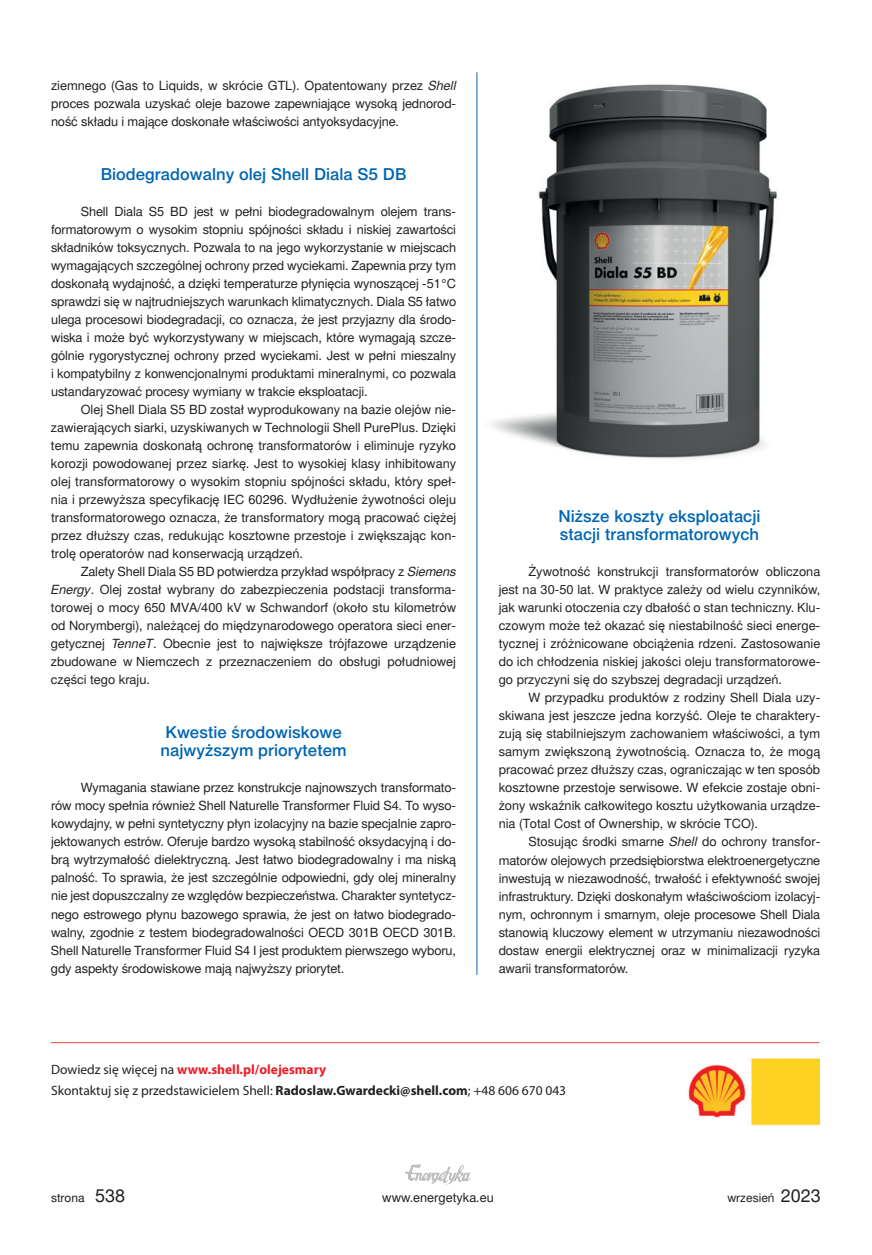
<style>
.page{position:relative;width:872px;height:1255px;background:#fff}
.page>*{position:absolute;margin:0;border:0;box-sizing:border-box;transform-origin:0 0}
.t1{font:16.5px/18px "Switzer EFN Medium";color:#0166b3}
.t2{font:13.5px/21px "Myriad Pro";color:#231f20}
.t3{font:12.75px/18px "Switzer EFN";color:#231f20;text-align:justify}
.t4{font:12px "Switzer EFN";color:#231f20}
.s1{font-style:italic}
.s2{font-weight:700;color:#ee1c25}
.s3{font-weight:700}
.s4{font-size:18px}
</style>
<div class="page">
<img style="left:405px;top:1164px;width:66px;height:21px">
<hr style="left:476px;top:72px;width:1px;height:902px;background:#0166b3">
<img style="left:492px;top:84px;width:285px;height:375px">
<div style="left:773px;top:1058px;width:46px;height:67px;background:#ffd122"></div>
<hr style="left:51px;top:1042px;width:768px;height:1px;background:#ee4134">
<img style="left:661px;top:1042px;width:112px;height:84px">
<p class="t3" style="left:51px;top:77px;width:407px">ziemnego (Gas to Liquids, w skrócie GTL). Opatentowany przez <span class="s1">Shell </span>proces pozwala uzyskać oleje bazowe zapewniające wysoką jednorod&shy;ność składu i mające doskonałe właściwości antyoksydacyjne.</p>
<p class="t1" style="left:101px;top:165px;width:307px">Biodegradowalny olej Shell Diala S5 DB</p>
<p class="t3" style="left:51px;top:203px;width:407px;text-indent:30px">Shell Diala S5 BD jest w pełni biodegradowalnym olejem trans&shy;formatorowym o wysokim stopniu spójności składu i niskiej zawartości składników toksycznych. Pozwala to na jego wykorzystanie w miejscach wymagających szczególnej ochrony przed wyciekami. Zapewnia przy tym doskonałą wydajność, a dzięki temperaturze płynięcia wynoszącej -51°C sprawdzi się w najtrudniejszych warunkach klimatycznych. Diala S5 łatwo ulega procesowi biodegradacji, co oznacza, że jest przyjazny dla środo&shy;wiska i może być wykorzystywany w miejscach, które wymagają szcze&shy;gólnie rygorystycznej ochrony przed wyciekami. Jest w pełni mieszalny i kompatybilny z konwencjonalnymi produktami mineralnymi, co pozwala ustandaryzować procesy wymiany w trakcie eksploatacji.</p>
<p class="t3" style="left:51px;top:401px;width:407px;text-indent:30px">Olej Shell Diala S5 BD został wyprodukowany na bazie olejów nie&shy;zawierających siarki, uzyskiwanych w Technologii Shell PurePlus. Dzięki temu zapewnia doskonałą ochronę transformatorów i eliminuje ryzyko korozji powodowanej przez siarkę. Jest to wysokiej klasy inhibitowany olej transformatorowy o wysokim stopniu spójności składu, który speł&shy;nia i przewyższa specyfikację IEC 60296. Wydłużenie żywotności oleju transformatorowego oznacza, że transformatory mogą pracować ciężej przez dłuższy czas, redukując kosztowne przestoje i zwiększając kon&shy;trolę operatorów nad konserwacją urządzeń.</p>
<p class="t3" style="left:51px;top:563px;width:407px;text-indent:30px">Zalety Shell Diala S5 BD potwierdza przykład współpracy z -<span class="s1">Siemens Energy</span>. Olej został wybrany do zabezpieczenia podstacji transforma&shy;torowej o mocy 650 MVA/400 kV w Schwandorf (około stu kilometrów od Norymbergi), należącej do międzynarodowego operatora sieci ener&shy;getycznej <span class="s1">TenneT</span>. Obecnie jest to największe trójfazowe urządzenie zbudowane w Niemczech z przeznaczeniem do obsługi południowej części tego kraju.</p>
<p class="t1" style="left:160px;top:723px;width:188px">Kwestie środowiskowe najwyższym priorytetem</p>
<p class="t3" style="left:51px;top:779px;width:407px;text-indent:30px">Wymagania stawiane przez konstrukcje najnowszych transformato&shy;rów mocy spełnia również Shell Naturelle Transformer Fluid S4. To wyso&shy;kowydajny, w pełni syntetyczny płyn izolacyjny na bazie specjalnie zapro&shy;jektowanych estrów. Oferuje bardzo wysoką stabilność oksydacyjną i do&shy;brą wytrzymałość dielektryczną. Jest łatwo biodegradowalny i ma niską palność. To sprawia, że jest szczególnie odpowiedni, gdy olej mineralny nie jest dopuszczalny ze względów bezpieczeństwa. Charakter syntetycz&shy;nego estrowego płynu bazowego sprawia, że jest on łatwo biodegrado&shy;walny, zgodnie z testem biodegradowalności OECD 301B OECD 301B.<br>Shell Naturelle Transformer Fluid S4 I jest produktem pierwszego wyboru, gdy aspekty środowiskowe mają najwyższy priorytet.</p>
<p class="t1" style="left:558px;top:507px;width:203px">Niższe koszty eksploatacji stacji transformatorowych</p>
<p class="t3" style="left:499px;top:563px;width:323px;text-indent:30px">Żywotność konstrukcji transformatorów obliczona jest na 30-50 lat. W praktyce zależy od wielu czynników, jak warunki otoczenia czy dbałość o stan techniczny. Klu&shy;czowym może też okazać się niestabilność sieci energe&shy;tycznej i zróżnicowane obciążenia rdzeni. Zastosowanie do ich chłodzenia niskiej jakości oleju transformatorowe&shy;go przyczyni się do szybszej degradacji urządzeń.</p>
<p class="t3" style="left:499px;top:689px;width:323px;text-indent:30px">W przypadku produktów z rodziny Shell Diala uzy&shy;skiwana jest jeszcze jedna korzyść. Oleje te charaktery&shy;zują się stabilniejszym zachowaniem właściwości, a tym samym zwiększoną żywotnością. Oznacza to, że mogą pracować przez dłuższy czas, ograniczając w ten sposób kosztowne przestoje serwisowe. W efekcie zostaje obni&shy;żony wskaźnik całkowitego kosztu użytkowania urządze&shy;nia (Total Cost of Ownership, w skrócie TCO).</p>
<p class="t3" style="left:499px;top:833px;width:323px;text-indent:30px">Stosując środki smarne <span class="s1">Shell</span> do ochrony transfor&shy;matorów olejowych przedsiębiorstwa elektroenergetyczne inwestują w niezawodność, trwałość i efektywność swojej infrastruktury. Dzięki doskonałym właściwościom izolacyj&shy;nym, ochronnym i smarnym, oleje procesowe Shell Diala stanowią kluczowy element w utrzymaniu niezawodności dostaw energii elektrycznej oraz w minimalizacji ryzyka awarii transformatorów.</p>
<p class="t2" style="left:51px;top:1058px;width:517px">Dowiedz się więcej na <span class="s2">www.shell.pl/olejesmary<br></span>Skontaktuj się z przedstawicielem Shell: <span class="s3">Radoslaw.Gwardecki@shell.com</span>; +48 606 670 043</p>
<p class="t4" style="left:51px;top:1190px;width:76px">strona <span class="s4">538</span></p>
<p class="t3" style="left:382px;top:1188px;width:113px">www.energetyka.eu</p>
<p class="t4" style="left:727px;top:1190px;width:95px">wrzesień <span class="s4">2023</span></p>
</div>
